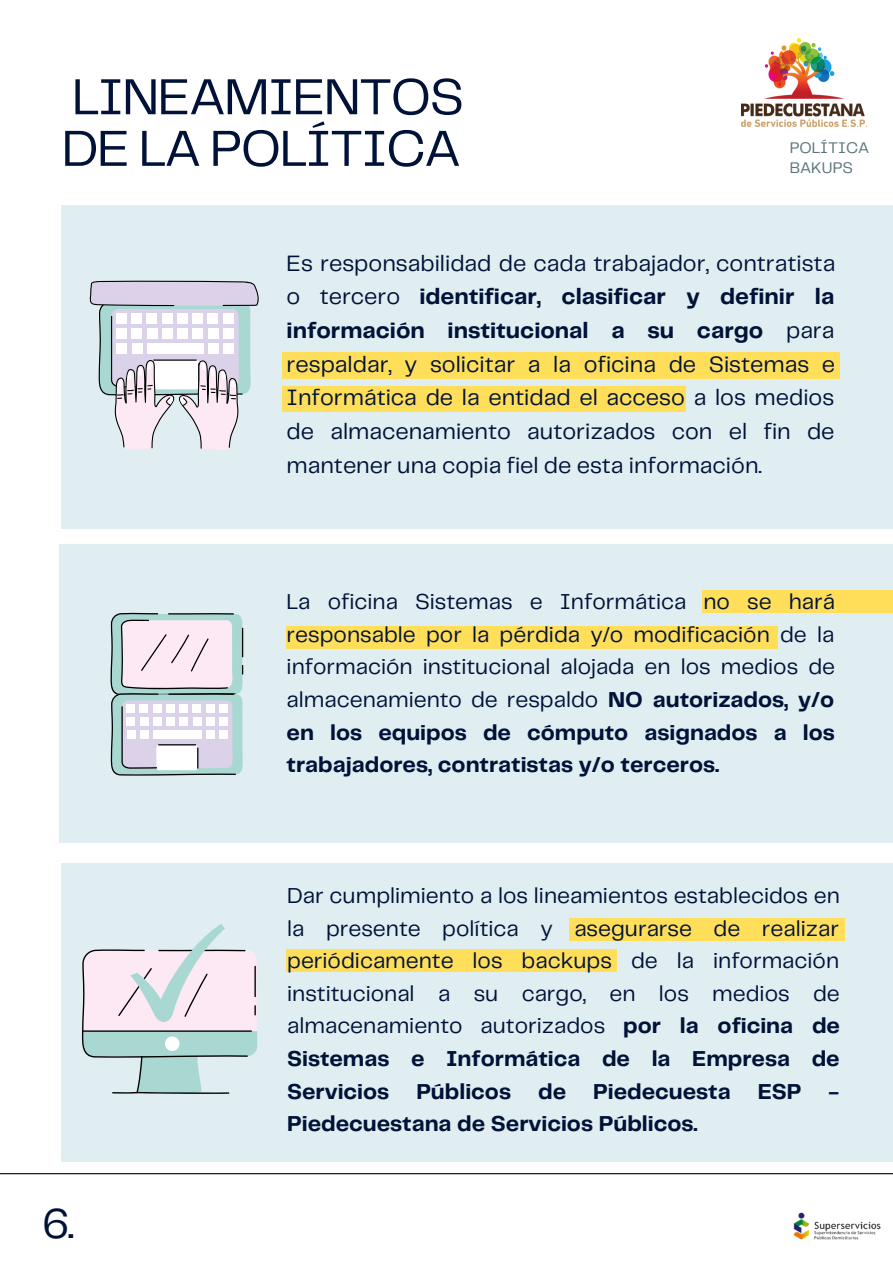
<style>
.page{position:relative;width:893px;height:1264px;background:#fff}
.page>*{position:absolute;margin:0;border:0;box-sizing:border-box;transform-origin:0 0}
.t1{font:52.5px/51.6px "Telegraf";letter-spacing:-.03em;color:#011239}
.t2{font:43.5px "Telegraf";color:#011239}
.t3{font:23.1px/33.8px "Telegraf";color:#011239;text-align:justify}
.t4{font:22.35px/32.5px "Telegraf";color:#011239;text-align:justify}
.t5{font:16.05px/19.6px "Telegraf";color:#5b747b}
.s1{font-weight:700}
</style>
<div class="page">
<div style="left:62px;top:205px;width:830px;height:324px;background:#e1eef1"></div>
<hr style="left:0;top:1173px;width:892px;height:1px;background:#000">
<img style="left:793px;top:1212px;width:88px;height:28px">
<img style="left:741px;top:38px;width:125px;height:88px">
<div style="left:282px;top:352px;width:558px;height:27px;background:#ffde59"></div>
<div style="left:282px;top:386px;width:404px;height:25px;background:#ffde59"></div>
<div style="left:59px;top:545px;width:833px;height:297px;background:#e1eef1"></div>
<div style="left:702px;top:590px;width:190px;height:22px;background:#ffde59"></div>
<div style="left:287px;top:626px;width:491px;height:23px;background:#ffde59"></div>
<div style="left:62px;top:863px;width:830px;height:298px;background:#e1eef1"></div>
<svg style="left:89px;top:280px;width:170px;height:170px"></svg>
<svg style="left:110px;top:613px;width:134px;height:162px;background:#d1d5dc"></svg>
<svg style="left:82px;top:924px;width:176px;height:170px"></svg>
<div style="left:569px;top:918px;width:275px;height:22px;background:#ffde59"></div>
<div style="left:286px;top:949px;width:331px;height:22px;background:#ffde59"></div>
<h1 class="t1" style="left:62px;top:74px;width:404px">LINEAMIENTOS<br>DE LA POLÍTICA</h1>
<p class="t5" style="left:789px;top:139px;width:81px">POLÍTICA<br>BAKUPS</p>
<p class="t3" style="left:286px;top:247px;width:550px">Es responsabilidad de cada trabajador, contratista o tercero <span class="s1">identificar, clasificar y definir la información institucional a su cargo</span> para respaldar, y solicitar a la oficina de Sistemas e Informática de la entidad el acceso a los medios de almacenamiento autorizados con el fin de mantener una copia fiel de esta información.</p>
<p class="t4" style="left:286px;top:586px;width:550px">La oficina Sistemas e Informática no se hará responsable por la pérdida y/o modificación de la información institucional alojada en los medios de almacenamiento de respaldo <span class="s1">NO autorizados, y/o en los equipos de cómputo asignados a los trabajadores, contratistas y/o terceros.</span></p>
<h2 class="t2" style="left:42px;top:1204px;width:33px">6.</h2>
<p class="t4" style="left:287px;top:880px;width:554px">Dar cumplimiento a los lineamientos establecidos en la presente política y asegurarse de realizar periódicamente los backups de la información institucional a su cargo, en los medios de almacenamiento autorizados <span class="s1">por la oficina de Sistemas e Informática de la Empresa de Servicios Públicos de Piedecuesta ESP - Piedecuestana de Servicios Públicos.</span></p>
</div>
